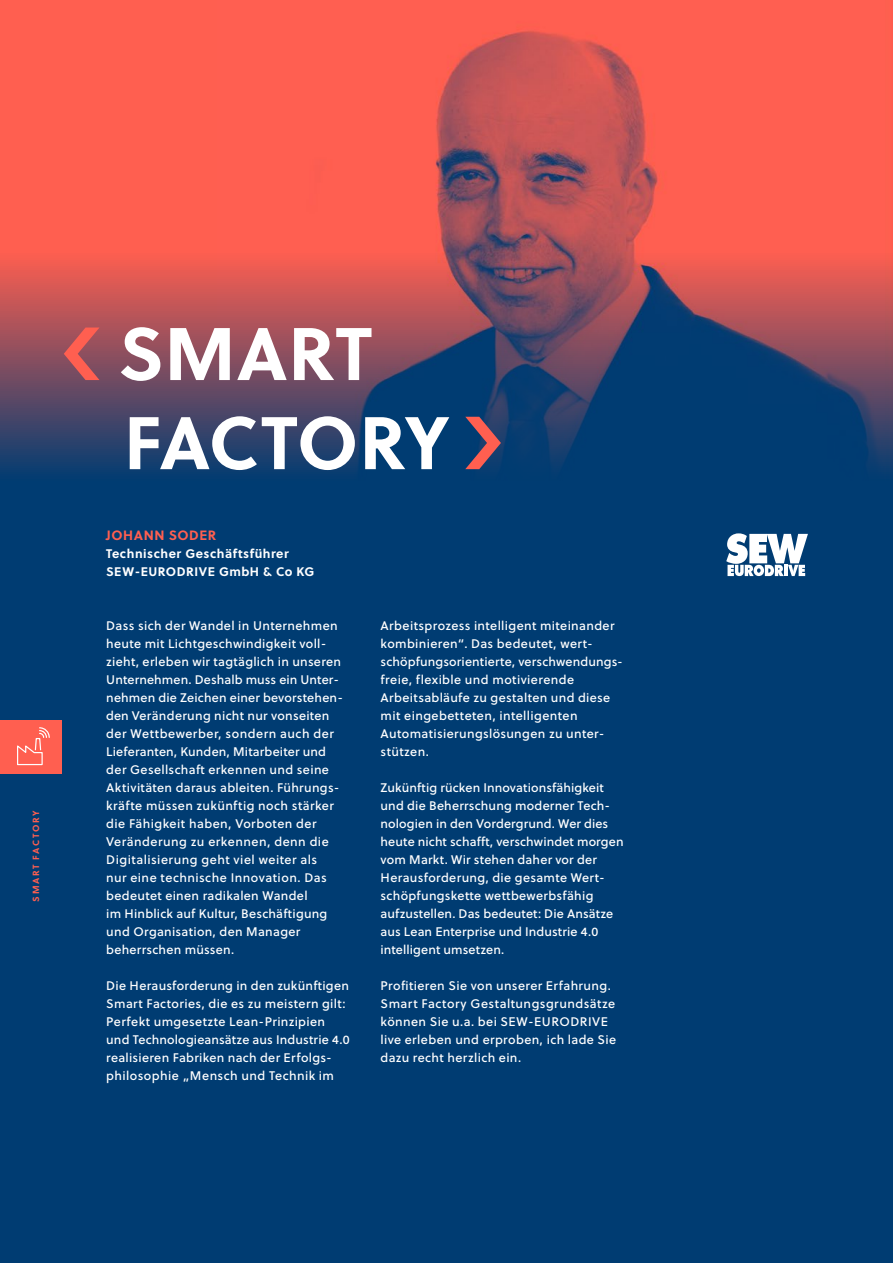
<style>
.page{position:relative;width:893px;height:1263px;background:#003c72}
.page>*{position:absolute;margin:0;border:0;box-sizing:border-box;transform-origin:0 0}
.t1{font:700 74.25px/89.1px "Soleil";letter-spacing:.005em;color:#fff}
.t2{font:700 13.5px "Soleil";letter-spacing:.04em;color:#ff5f50}
.t3{font:12.45px/18px "Soleil Bk";letter-spacing:.025em;color:#fff}
.t4{font:700 12.45px/18px "Soleil";letter-spacing:.04em;color:#fff}
.t5{font:700 9px "Soleil";letter-spacing:.18em;color:#ff5f50}
</style>
<div class="page">
<img style="left:0;top:0;width:893px;height:472px">
<svg style="left:64px;top:327px;width:35px;height:53px;background:#ba5558"></svg>
<svg style="left:465px;top:417px;width:36px;height:52px"></svg>
<div style="left:0;top:720px;width:61px;height:54px;background:#ff5f50"></div>
<svg style="left:17px;top:727px;width:33px;height:39px"></svg>
<svg style="left:726px;top:533px;width:82px;height:43px"></svg>
<p class="t5" style="left:29px;top:901px;width:92px;rotate:-90deg">SMART FACTORY</p>
<h1 class="t1" style="left:118px;top:305px;width:333px">SMART<br>FACTORY</h1>
<p class="t2" style="left:106px;top:525px;width:112px">JOHANN SODER</p>
<p class="t4" style="left:106px;top:544px;width:210px">Technischer Geschäftsführer<br>SEW-EURODRIVE GmbH &amp; Co KG</p>
<p class="t3" style="left:106px;top:616px;width:238px">Dass sich der Wandel in Unternehmen heute mit Lichtgeschwindigkeit voll&shy;zieht, erleben wir tagtäglich in unseren Unternehmen. Deshalb muss ein Unter&shy;nehmen die Zeichen einer bevorstehen&shy;den Veränderung nicht nur vonseiten der Wettbewerber, sondern auch der Lieferanten, Kunden, Mitarbeiter und der Gesellschaft erkennen und seine Aktivitäten daraus ableiten. Führungs&shy;kräfte müssen zukünftig noch stärker die Fähigkeit haben, Vorboten der Veränderung zu erkennen, denn die Digitalisierung geht viel weiter als<br>nur eine technische Innovation. Das bedeutet einen radikalen Wandel<br>im Hinblick auf Kultur, Beschäftigung und Organisation, den Manager beherrschen müssen.</p>
<p class="t3" style="left:106px;top:976px;width:245px">Die Herausforderung in den zukünftigen Smart Factories, die es zu meistern gilt:<br>Perfekt umgesetzte Lean-Prinzipien und Technologieansätze aus Industrie 4.0 realisieren Fabriken nach der Erfolgs&shy;philosophie „Mensch und Technik im</p>
<p class="t3" style="left:381px;top:616px;width:244px">Arbeitsprozess intelligent miteinander kombinieren“. Das bedeutet, wert&shy;schöpfungsorientierte, verschwendungs&shy;freie, flexible und motivierende Arbeitsabläufe zu gestalten und diese mit eingebetteten, intelligenten Automatisierungslösungen zu unter&shy;stützen.</p>
<p class="t3" style="left:381px;top:778px;width:245px">Zukünftig rücken Innovationsfähigkeit und die Beherrschung moderner Tech&shy;nologien in den Vordergrund. Wer dies heute nicht schafft, verschwindet morgen vom Markt. Wir stehen daher vor der Herausforderung, die gesamte Wert&shy;schöpfungskette wettbewerbsfähig aufzustellen. Das bedeutet: Die Ansätze aus Lean Enterprise und Industrie 4.0 intelligent umsetzen.</p>
<p class="t3" style="left:381px;top:976px;width:237px">Profitieren Sie von unserer Erfahrung.<br>Smart Factory Gestaltungsgrundsätze können Sie u.a. bei SEW-EURODRIVE live erleben und erproben, ich lade Sie dazu recht herzlich ein.</p>
</div>
